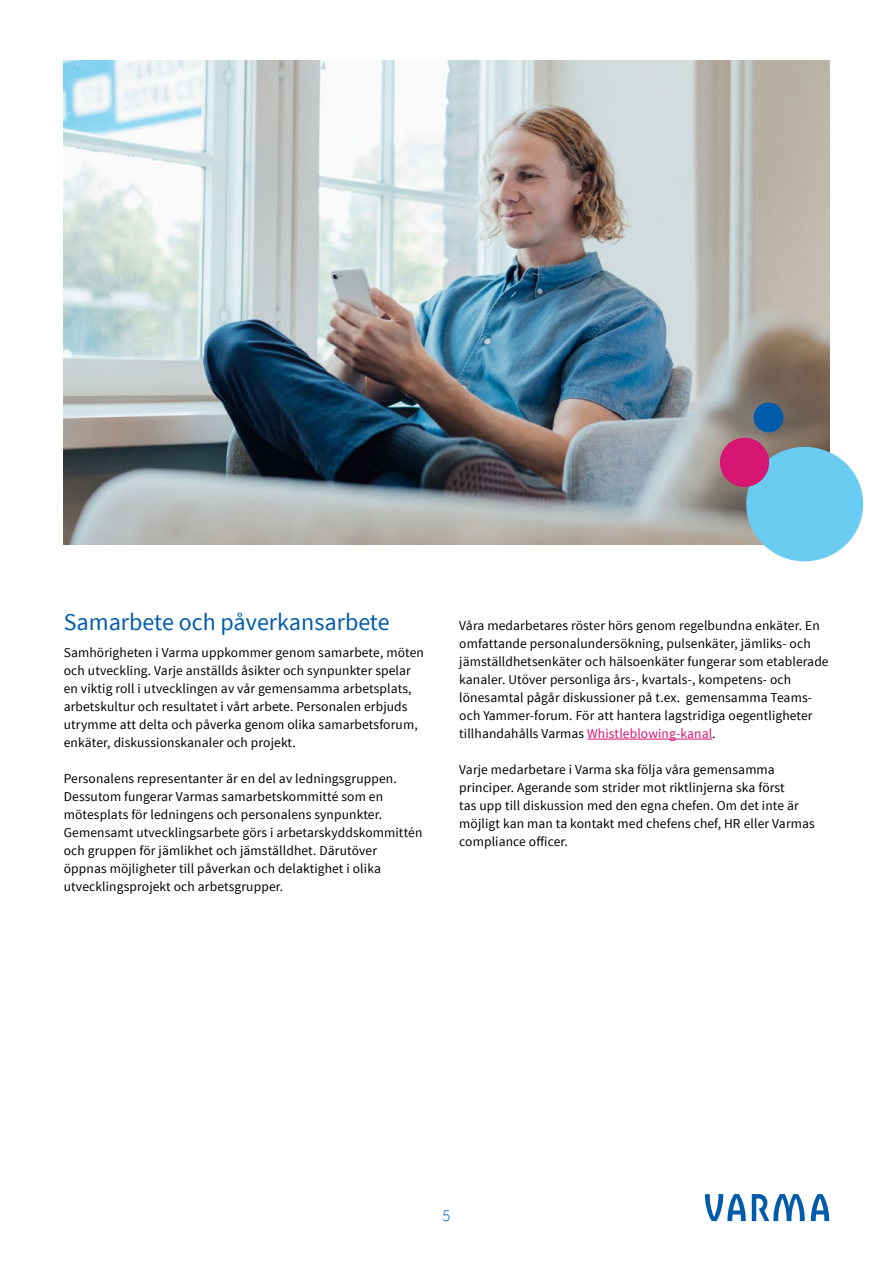
<style>
.page{position:relative;width:893px;height:1263px;background:#fff}
.page>*{position:absolute;margin:0;border:0;box-sizing:border-box;transform-origin:0 0}
._2_otsikko{font:24px "Source Sans Pro";color:#005baa}
.t1{font:300 16.5px "Source Sans Pro";color:#005baa}
.leipis{font:13.5px/18px "Source Sans Pro";letter-spacing:.01em;color:#000}
.s1{color:#d71573}
</style>
<div class="page">
<svg style="left:752px;top:1194px;width:53px;height:27px"></svg>
<svg style="left:705px;top:1194px;width:41px;height:27px"></svg>
<svg style="left:811px;top:1194px;width:18px;height:27px"></svg>
<hr style="left:587px;top:739px;width:125px;height:1px;background:#d71573">
<img style="left:64px;top:60px;width:765px;height:484px">
<div style="left:746px;top:447px;width:117px;height:114px;background:#69cbf0;border-radius:50%"></div>
<div style="left:720px;top:438px;width:49px;height:49px;background:#d71573;border-radius:50%"></div>
<div style="left:754px;top:402px;width:29px;height:30px;background:#005baa;border-radius:50%"></div>
<h2 class="_2_otsikko" style="left:64px;top:607px;width:327px">Samarbete och påverkansarbete</h2>
<p class="leipis" style="left:64px;top:644px;width:362px">Samhörigheten i Varma uppkommer genom samarbete, möten och utveckling. Varje anställds åsikter och synpunkter spelar en viktig roll i utvecklingen av vår gemensamma arbetsplats, arbetskultur och resultatet i vårt arbete. Personalen erbjuds utrymme att delta och påverka genom olika samarbetsforum, enkäter, diskussionskanaler och projekt.</p>
<p class="leipis" style="left:64px;top:770px;width:360px">Personalens representanter är en del av ledningsgruppen.<br>Dessutom fungerar Varmas samarbetskommitté som en mötesplats för ledningens och personalens synpunkter.<br>Gemensamt utvecklingsarbete görs i arbetarskyddskommittén och gruppen för jämlikhet och jämställdhet. Därutöver öppnas möjligheter till påverkan och delaktighet i olika utvecklingsprojekt och arbetsgrupper.</p>
<p class="leipis" style="left:459px;top:617px;width:371px">Våra medarbetares röster hörs genom regelbundna enkäter. En omfattande personalundersökning, pulsenkäter, jämliks- och jämställdhetsenkäter och hälsoenkäter fungerar som etablerade kanaler. Utöver personliga års-, kvartals-, kompetens- och lönesamtal pågår diskussioner på t.ex. gemensamma Teams&shy;och Yammer-forum. För att hantera lagstridiga oegentligheter tillhandahålls Varmas <span class="s1">Whistleblowing-kanal</span>.</p>
<p class="leipis" style="left:459px;top:761px;width:357px">Varje medarbetare i Varma ska följa våra gemensamma principer. Agerande som strider mot riktlinjerna ska först<br>tas upp till diskussion med den egna chefen. Om det inte är möjligt kan man ta kontakt med chefens chef, HR eller Varmas compliance officer.</p>
<p class="t1" style="left:443px;top:1206px;width:9px">5</p>
</div>
